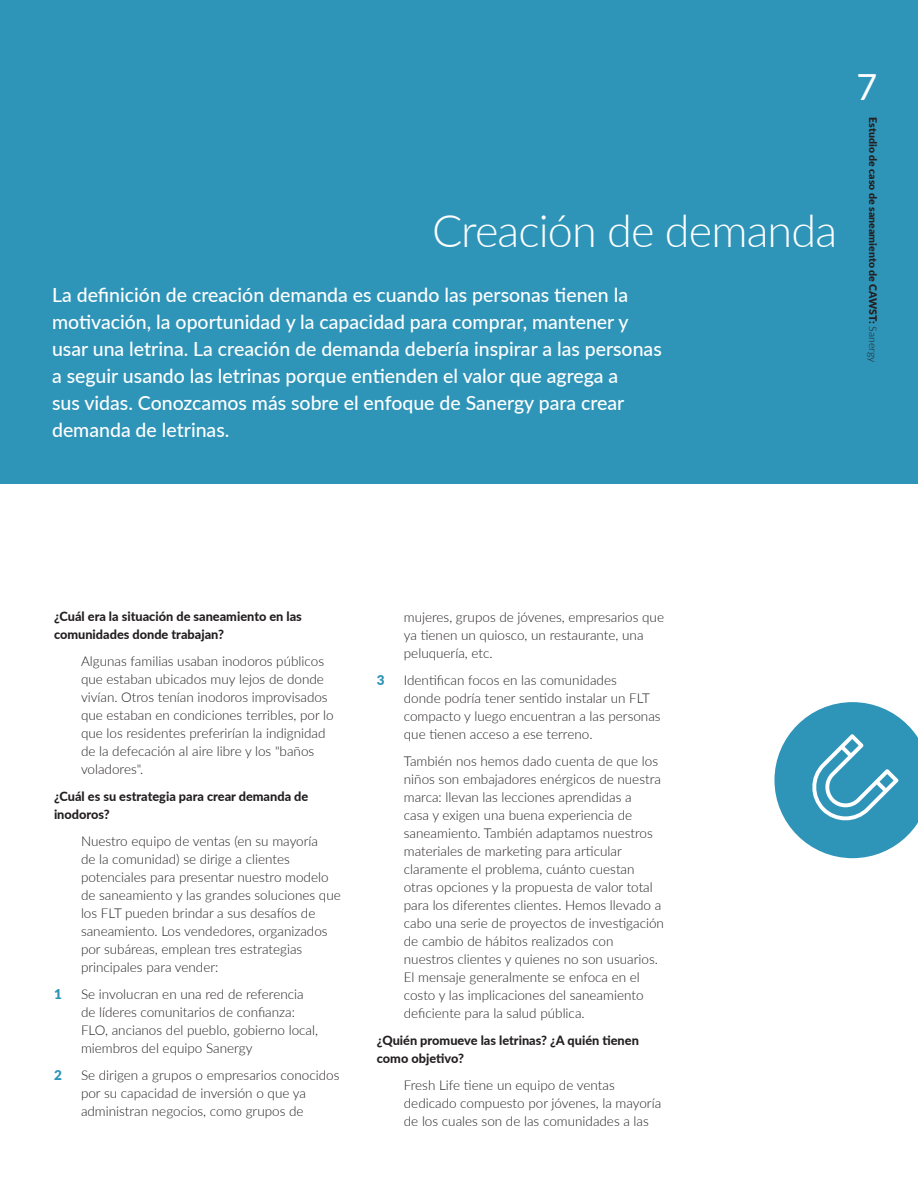
<style>
.page{position:relative;width:918px;height:1188px;background:#fff}
.page>*{position:absolute;margin:0;border:0;box-sizing:border-box;transform-origin:0 0}
.t1{font:300 45px "Lato";letter-spacing:-.02em;color:#fff}
.t2{font:36px "Lato";color:#fff}
.t3{font:500 19.5px/27px "Lato";color:#fff}
.t4{font:300 13.5px/18px "Lato";color:#231f20}
.t5{font:900 13.5px "Lato";color:#2f95b8}
.t6{font:800 12.75px/18px "Lato";color:#231f20}
.t7{font:900 10.5px "Lato";color:#231f20}
.s1{font-weight:300}
</style>
<div class="page">
<svg style="left:774px;top:702px;width:144px;height:156px"></svg>
<div style="left:0;top:0;width:918px;height:484px;background:#2f95b8"></div>
<h1 class="t1" style="left:432px;top:199px;width:407px">Creación de demanda</h1>
<p class="t3" style="left:52px;top:280px;width:611px">La definición de creación demanda es cuando las personas tienen la motivación, la oportunidad y la capacidad para comprar, mantener y usar una letrina. La creación de demanda debería inspirar a las personas a seguir usando las letrinas porque entienden el valor que agrega a<br>sus vidas. Conozcamos más sobre el enfoque de Sanergy para crear demanda de letrinas.</p>
<h2 class="t2" style="left:857px;top:61px;width:22px">7</h2>
<p class="t7" style="left:881px;top:117px;width:246px;rotate:90deg">Estudio de caso de saneamiento de CAWST: <span class="s1">Sanergy</span></p>
<p class="t6" style="left:54px;top:607px;width:249px">¿Cuál era la situación de saneamiento en las comunidades donde trabajan?</p>
<p class="t4" style="left:81px;top:652px;width:254px">Algunas familias usaban inodoros públicos que estaban ubicados muy lejos de donde vivían. Otros tenían inodoros improvisados que estaban en condiciones terribles, por lo que los residentes preferirían la indignidad de la defecación al aire libre y los "baños voladores".</p>
<p class="t6" style="left:54px;top:787px;width:256px">¿Cuál es su estrategia para crear demanda de inodoros?</p>
<p class="t4" style="left:81px;top:832px;width:261px">Nuestro equipo de ventas (en su mayoría<br>de la comunidad) se dirige a clientes potenciales para presentar nuestro modelo de saneamiento y las grandes soluciones que los FLT pueden brindar a sus desafíos de saneamiento. Los vendedores, organizados por subáreas, emplean tres estrategias principales para vender:</p>
<p class="t5" style="left:54px;top:984px;width:9px">1</p>
<p class="t4" style="left:81px;top:985px;width:239px">Se involucran en una red de referencia de líderes comunitarios de confianza:<br>FLO, ancianos del pueblo, gobierno local, miembros del equipo Sanergy</p>
<p class="t5" style="left:54px;top:1065px;width:9px">2</p>
<p class="t4" style="left:81px;top:1066px;width:260px">Se dirigen a grupos o empresarios conocidos por su capacidad de inversión o que ya administran negocios, como grupos de</p>
<p class="t4" style="left:404px;top:608px;width:262px">mujeres, grupos de jóvenes, empresarios que ya tienen un quiosco, un restaurante, una peluquería, etc.</p>
<p class="t5" style="left:377px;top:670px;width:9px">3</p>
<p class="t4" style="left:404px;top:671px;width:258px">Identifican focos en las comunidades<br>donde podría tener sentido instalar un FLT compacto y luego encuentran a las personas que tienen acceso a ese terreno.</p>
<p class="t4" style="left:404px;top:752px;width:262px">También nos hemos dado cuenta de que los niños son embajadores enérgicos de nuestra marca: llevan las lecciones aprendidas a<br>casa y exigen una buena experiencia de saneamiento. También adaptamos nuestros materiales de marketing para articular claramente el problema, cuánto cuestan otras opciones y la propuesta de valor total para los diferentes clientes. Hemos llevado a cabo una serie de proyectos de investigación de cambio de hábitos realizados con nuestros clientes y quienes no son usuarios.<br>El mensaje generalmente se enfoca en el costo y las implicaciones del saneamiento deficiente para la salud pública.</p>
<p class="t6" style="left:377px;top:1031px;width:264px">¿Quién promueve las letrinas? ¿A quién tienen como objetivo?</p>
<p class="t4" style="left:404px;top:1076px;width:259px">Fresh Life tiene un equipo de ventas dedicado compuesto por jóvenes, la mayoría de los cuales son de las comunidades a las</p>
</div>
